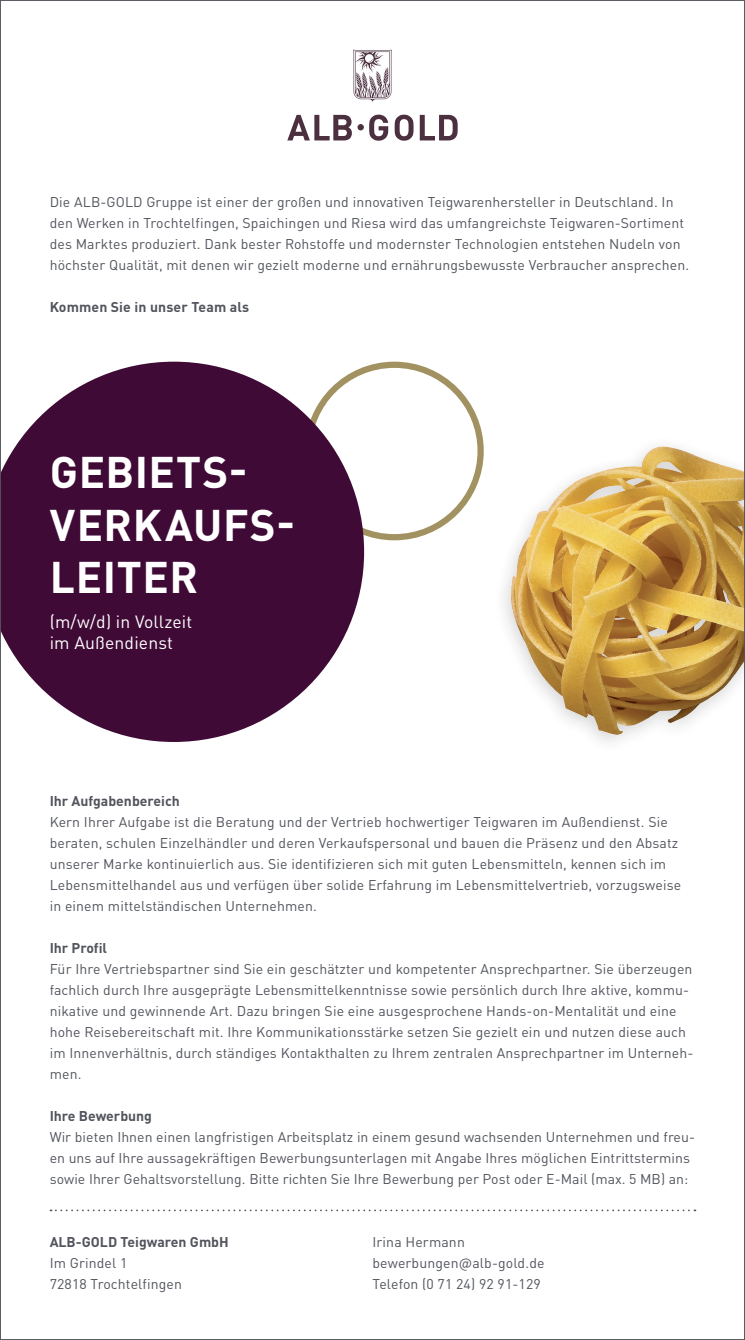
<style>
.page{position:relative;width:745px;height:1340px;background:#fff}
.page>*{position:absolute;margin:0;border:0;box-sizing:border-box;transform-origin:0 0}
.t1{font:700 43.75px/52.5px "DINOT";letter-spacing:.015em;color:#fff}
.t2{font:17.5px/21px "DINOT";letter-spacing:.01em;color:#fff}
.t3{font:14px/21px "DINOT";letter-spacing:.01em;color:#51545c}
.t4{font:700 14px "DINOT";color:#51545c}
</style>
<div class="page">
<img style="left:2px;top:49px;width:740px;height:1163px">
<p class="t3" style="left:50px;top:190px;width:640px">Die ALB-GOLD Gruppe ist einer der großen und innovativen Teigwarenhersteller in Deutschland. In den Werken in Trochtelfingen, Spaichingen und Riesa wird das umfangreichste Teigwaren-Sortiment des Marktes produziert. Dank bester Rohstoffe und modernster Technologien entstehen Nudeln von höchster Qualität, mit denen wir gezielt moderne und ernährungsbewusste Verbraucher ansprechen.</p>
<p class="t4" style="left:50px;top:296px;width:201px">Kommen Sie in unser Team als</p>
<h1 class="t1" style="left:50px;top:442px;width:246px">GEBIETS-<br>VERKAUFS-<br>LEITER</h1>
<p class="t2" style="left:50px;top:609px;width:144px">(m/w/d) in Vollzeit im Außendienst</p>
<p class="t4" style="left:50px;top:790px;width:132px">Ihr Aufgabenbereich</p>
<p class="t3" style="left:50px;top:810px;width:632px">Kern Ihrer Aufgabe ist die Beratung und der Vertrieb hochwertiger Teigwaren im Außendienst. Sie beraten, schulen Einzelhändler und deren Verkaufspersonal und bauen die Präsenz und den Absatz unserer Marke kontinuierlich aus. Sie identifizieren sich mit guten Lebensmitteln, kennen sich im Lebensmittelhandel aus und verfügen über solide Erfahrung im Lebensmittelvertrieb, vorzugsweise in einem mittelständischen Unternehmen.</p>
<p class="t4" style="left:50px;top:937px;width:59px">Ihr Profil</p>
<p class="t3" style="left:50px;top:957px;width:645px">Für Ihre Vertriebspartner sind Sie ein geschätzter und kompetenter Ansprechpartner. Sie überzeugen fachlich durch Ihre ausgeprägte Lebensmittelkenntnisse sowie persönlich durch Ihre aktive, kommu&shy;nikative und gewinnende Art. Dazu bringen Sie eine ausgesprochene Hands-on-Mentalität und eine hohe Reisebereitschaft mit. Ihre Kommunikationsstärke setzen Sie gezielt ein und nutzen diese auch im Innenverhältnis, durch ständiges Kontakthalten zu Ihrem zentralen Ansprechpartner im Unterneh&shy;men.</p>
<p class="t4" style="left:50px;top:1105px;width:104px">Ihre Bewerbung</p>
<p class="t3" style="left:50px;top:1125px;width:646px">Wir bieten Ihnen einen langfristigen Arbeitsplatz in einem gesund wachsenden Unternehmen und freu&shy;en uns auf Ihre aussagekräftigen Bewerbungsunterlagen mit Angabe Ihres möglichen Eintrittstermins sowie Ihrer Gehaltsvorstellung. Bitte richten Sie Ihre Bewerbung per Post oder E-Mail (max. 5 MB) an:</p>
<p class="t4" style="left:50px;top:1231px;width:180px">ALB-GOLD Teigwaren GmbH</p>
<p class="t3" style="left:50px;top:1251px;width:134px">Im Grindel 1<br>72818 Trochtelfingen</p>
<p class="t3" style="left:372px;top:1230px;width:173px">Irina Hermann bewerbungen@alb-gold.de<br>Telefon (0 71 24) 92 91-129</p>
</div>
